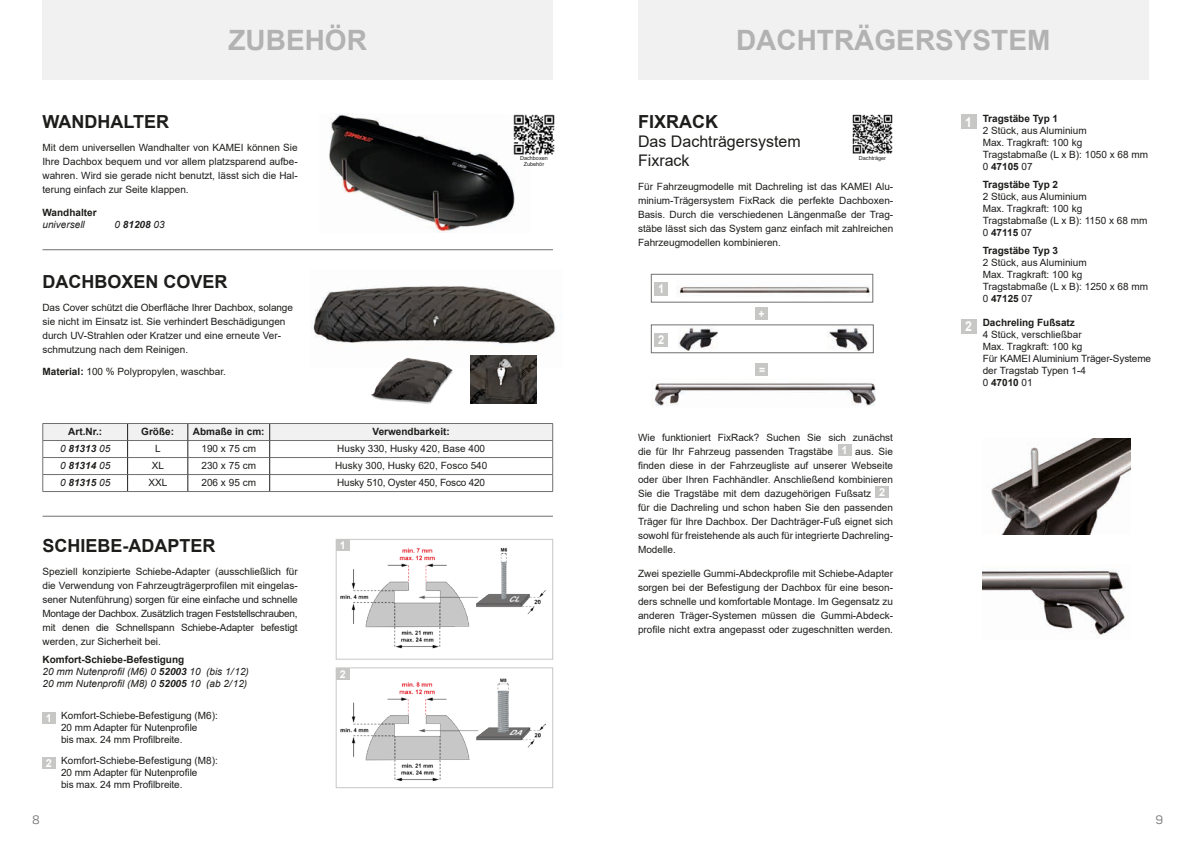
<style>
.page{position:relative;width:1191px;height:842px;background:#fff}
.page>*{position:absolute;margin:0;border:0;box-sizing:border-box;transform-origin:0 0}
.t1{font:700 28px "Arial";color:#b2b2b2}
.t2{font:700 18px "Arial";color:#1d1d1b}
.t3{font:16px/19.2px "Arial";color:#1d1d1b}
.t4{font:700 13.6px "Arial";color:#fff;scale:.9 1}
.t5{font:700 12.2px "Arial";color:#fff;scale:.9 1}
.t6{font:12px "Panton";color:#70706f}
.t7{font:700 11.6px "Arial";color:#fff;scale:.9 1}
.t8{font:700 11px "Arial";color:#fff}
.t9{font:700 10.8px "Arial";color:#fff}
.t10{font:10px/14px "Arial";color:#1d1d1b}
.t11{font:italic 10px/12px "Arial";color:#1d1d1b}
.t12{font:700 10px "Arial";color:#1d1d1b}
.t13{font:italic 700 10px "Arial";color:#1d1d1b}
.t14{font:10px "Arial";letter-spacing:-.02em;color:#1d1d1b}
.t15{font:5.5px/6px "Arial";color:#1d1d1b;text-align:center}
.s1{font-weight:400}
.s2{font-weight:700}
.s3{font-weight:700;font-style:normal}
.s4{font-weight:700;font-size:11px;color:#fff}
</style>
<div class="page">
<div style="left:638px;top:0;width:510px;height:79px;background:#f1f1f1"></div>
<div style="left:43px;top:0;width:510px;height:79px;background:#f1f1f1"></div>
<div style="left:837px;top:444px;width:14px;height:12px;background:#c7c7c6"></div>
<div style="left:875px;top:486px;width:14px;height:12px;background:#c7c7c6"></div>
<img style="left:991px;top:438px;width:139px;height:96px">
<img style="left:982px;top:569px;width:143px;height:66px">
<img style="left:852px;top:114px;width:41px;height:40px">
<img style="left:329px;top:114px;width:186px;height:118px">
<hr style="left:43px;top:249px;width:510px;height:1px;background:#70706f">
<img style="left:310px;top:286px;width:246px;height:58px">
<img style="left:470px;top:355px;width:67px;height:49px">
<img style="left:371px;top:357px;width:82px;height:47px">
<img style="left:512px;top:114px;width:43px;height:42px">
<hr style="left:43px;top:491px;width:85px;height:1px;background:#70706f">
<hr style="left:128px;top:491px;width:60px;height:1px;background:#70706f">
<hr style="left:188px;top:491px;width:82px;height:1px;background:#70706f">
<hr style="left:270px;top:491px;width:283px;height:1px;background:#70706f">
<svg style="left:43px;top:423px;width:510px;height:68px"></svg>
<hr style="left:43px;top:516px;width:510px;height:1px;background:#70706f">
<div style="left:42px;top:712px;width:14px;height:12px;background:#c7c7c6"></div>
<div style="left:42px;top:757px;width:14px;height:11px;background:#c7c7c6"></div>
<img style="left:341px;top:548px;width:205px;height:101px">
<div style="left:336px;top:539px;width:217px;height:120px;border:1px solid #c7c7c6"></div>
<div style="left:336px;top:539px;width:13px;height:12px;background:#c7c7c6"></div>
<div style="left:961px;top:115px;width:15px;height:14px;background:#c7c7c6"></div>
<div style="left:961px;top:319px;width:15px;height:15px;background:#c7c7c6"></div>
<div style="left:755px;top:307px;width:12px;height:13px;background:#c7c7c6"></div>
<img style="left:654px;top:383px;width:221px;height:23px">
<div style="left:651px;top:325px;width:222px;height:28px;border:1px solid #70706f"></div>
<div style="left:654px;top:333px;width:14px;height:13px;background:#c7c7c6"></div>
<img style="left:827px;top:327px;width:41px;height:23px">
<img style="left:678px;top:327px;width:39px;height:23px">
<div style="left:654px;top:282px;width:14px;height:13px;background:#c7c7c6"></div>
<img style="left:679px;top:285px;width:191px;height:11px">
<div style="left:651px;top:274px;width:222px;height:28px;border:1px solid #70706f"></div>
<div style="left:755px;top:363px;width:13px;height:13px;background:#c7c7c6"></div>
<img style="left:338px;top:676px;width:207px;height:105px">
<div style="left:336px;top:668px;width:217px;height:120px;border:1px solid #c7c7c6"></div>
<div style="left:336px;top:668px;width:13px;height:11px;background:#c7c7c6"></div>
<h1 class="t1" style="left:228px;top:21px;width:140px">ZUBEHÖR</h1>
<h1 class="t1" style="left:736px;top:21px;width:316px">DACHTRÄGERSYSTEM</h1>
<h2 class="t2" style="left:43px;top:109px;width:128px">WANDHALTER</h2>
<p class="t10" style="left:43px;top:140px;width:257px;text-align:justify">Mit dem universellen Wandhalter von KAMEI können Sie Ihre Dachbox bequem und vor allem platzsparend aufbe&shy;wahren. Wird sie gerade nicht benutzt, lässt sich die Hal&shy;terung einfach zur Seite klappen.</p>
<p class="t12" style="left:43px;top:206px;width:56px">Wandhalter</p>
<p class="t11" style="left:43px;top:219px;width:44px">universell</p>
<p class="t13" style="left:115px;top:218px;width:52px"><span class="s1">0</span> 81208 <span class="s1">03</span></p>
<h2 class="t2" style="left:43px;top:269px;width:187px">DACHBOXEN COVER</h2>
<p class="t10" style="left:43px;top:301px;width:252px">Das Cover schützt die Oberfläche Ihrer Dachbox, solange sie nicht im Einsatz ist. Sie verhindert Beschädigungen durch UV-Strahlen oder Kratzer und eine erneute Ver&shy;schmutzung nach dem Reinigen.</p>
<p class="t10" style="left:43px;top:365px;width:185px"><span class="s2">Material:</span> 100 % Polypropylen, waschbar.</p>
<p class="t12" style="left:68px;top:424px;width:35px">Art.Nr.:</p>
<p class="t12" style="left:141px;top:424px;width:34px">Größe:</p>
<p class="t12" style="left:193px;top:424px;width:73px">Abmaße in cm:</p>
<p class="t12" style="left:372px;top:424px;width:79px">Verwendbarkeit:</p>
<p class="t13" style="left:60px;top:442px;width:52px"><span class="s1">0</span> 81313 <span class="s1">05</span></p>
<p class="t10" style="left:155px;top:441px;width:7px">L</p>
<p class="t10" style="left:201px;top:441px;width:56px">190 x 75 cm</p>
<p class="t10" style="left:337px;top:441px;width:149px">Husky 330, Husky 420, Base 400</p>
<p class="t13" style="left:60px;top:459px;width:52px"><span class="s1">0</span> 81314 <span class="s1">05</span></p>
<p class="t10" style="left:152px;top:458px;width:14px">XL</p>
<p class="t10" style="left:201px;top:458px;width:56px">230 x 75 cm</p>
<p class="t10" style="left:335px;top:458px;width:154px">Husky 300, Husky 620, Fosco 540</p>
<p class="t13" style="left:60px;top:476px;width:52px"><span class="s1">0</span> 81315 <span class="s1">05</span></p>
<p class="t10" style="left:148px;top:475px;width:20px">XXL</p>
<p class="t10" style="left:201px;top:475px;width:56px">206 x 95 cm</p>
<p class="t14" style="left:337px;top:475px;width:149px">Husky 510, Oyster 450, Fosco 420</p>
<h2 class="t2" style="left:43px;top:533px;width:174px">SCHIEBE-ADAPTER</h2>
<p class="t10" style="left:43px;top:564px;width:257px;text-align:justify">Speziell konzipierte Schiebe-Adapter (ausschließlich für die Verwendung von Fahrzeugträgerprofilen mit eingelas&shy;sener Nutenführung) sorgen für eine einfache und schnelle Montage der Dachbox. Zusätzlich tragen Feststellschrauben, mit denen die Schnellspann Schiebe-Adapter befestigt werden, zur Sicherheit bei.</p>
<p class="t11" style="left:43px;top:653px;width:208px"><span class="s3">Komfort-Schiebe-Befestigung<br></span>20 mm Nutenprofil (M6) 0 <span class="s2">52003</span> 10 (bis 1/12)<br>20 mm Nutenprofil (M8) 0 <span class="s2">52005</span> 10 (ab 2/12)</p>
<p class="t10" style="left:61px;top:710px;width:158px;line-height:12px">Komfort-Schiebe-Befestigung (M6):<br>20 mm Adapter für Nutenprofile<br>bis max. 24 mm Profilbreite.</p>
<p class="t8" style="left:46px;top:710px;width:8px">1</p>
<p class="t10" style="left:61px;top:754px;width:158px;line-height:12px;text-indent:-15px"><span class="s4">2</span> Komfort-Schiebe-Befestigung (M8):<br>20 mm Adapter für Nutenprofile<br>bis max. 24 mm Profilbreite.</p>
<p class="t9" style="left:340px;top:538px;width:7px">1</p>
<p class="t9" style="left:340px;top:666px;width:7px">2</p>
<p class="t15" style="left:520px;top:155px;width:29px">Dachboxen<br>Zubehör</p>
<h2 class="t2" style="left:638px;top:109px;width:81px">FIXRACK</h2>
<h3 class="t3" style="left:638px;top:132px;width:164px">Das Dachträgersystem<br>Fixrack</h3>
<p class="t10" style="left:638px;top:179px;width:257px;text-align:justify">Für Fahrzeugmodelle mit Dachreling ist das KAMEI Alu&shy;minium-Trägersystem FixRack die perfekte Dachboxen-Basis. Durch die verschiedenen Längenmaße der Trag&shy;stäbe lässt sich das System ganz einfach mit zahlreichen Fahrzeugmodellen kombinieren.</p>
<p class="t15" style="left:859px;top:155px;width:29px">Dachträger</p>
<p class="t5" style="left:658px;top:280px;width:8px">1</p>
<p class="t5" style="left:658px;top:331px;width:8px">2</p>
<p class="t7" style="left:758px;top:306px;width:8px">+</p>
<p class="t7" style="left:759px;top:361px;width:8px">=</p>
<p class="t10" style="left:638px;top:430px;width:256px">Wie funktioniert FixRack? Suchen Sie sich zunächst die für Ihr Fahrzeug passenden Tragstäbe <span class="s4">1</span> aus. Sie finden diese in der Fahrzeugliste auf unserer Webseite oder über Ihren Fachhändler. Anschließend kombinieren Sie die Tragstäbe mit dem dazugehörigen Fußsatz <span class="s4">2 </span>für die Dachreling und schon haben Sie den passenden Träger für Ihre Dachbox. Der Dachträger-Fuß eignet sich sowohl für freistehende als auch für integrierte Dachreling-Modelle.</p>
<p class="t10" style="left:638px;top:566px;width:256px;text-align:justify">Zwei spezielle Gummi-Abdeckprofile mit Schiebe-Adapter sorgen bei der Befestigung der Dachbox für eine beson&shy;ders schnelle und komfortable Montage. Im Gegensatz zu anderen Träger-Systemen müssen die Gummi-Abdeck&shy;profile nicht extra angepasst oder zugeschnitten werden.</p>
<h3 class="t4" style="left:965px;top:113px;width:9px">1</h3>
<h3 class="t4" style="left:965px;top:317px;width:9px">2</h3>
<p class="t12" style="left:982px;top:112px;width:77px">Tragstäbe Typ 1</p>
<p class="t10" style="left:982px;top:125px;width:167px;line-height:12px">2 Stück, aus Aluminium<br>Max. Tragkraft: 100 kg<br>Tragstabmaße (L x B): 1050 x 68 mm<br>0 <span class="s2">47105</span> 07</p>
<p class="t12" style="left:982px;top:178px;width:77px">Tragstäbe Typ 2</p>
<p class="t10" style="left:982px;top:191px;width:166px;line-height:12px">2 Stück, aus Aluminium<br>Max. Tragkraft: 100 kg<br>Tragstabmaße (L x B): 1150 x 68 mm<br>0 <span class="s2">47115</span> 07</p>
<p class="t12" style="left:982px;top:244px;width:77px">Tragstäbe Typ 3</p>
<p class="t10" style="left:982px;top:257px;width:167px;line-height:12px">2 Stück, aus Aluminium<br>Max. Tragkraft: 100 kg<br>Tragstabmaße (L x B): 1250 x 68 mm<br>0 <span class="s2">47125</span> 07</p>
<p class="t12" style="left:982px;top:316px;width:94px">Dachreling Fußsatz</p>
<p class="t10" style="left:982px;top:329px;width:170px;line-height:12px">4 Stück, verschließbar<br>Max. Tragkraft: 100 kg<br>Für KAMEI Aluminium Träger-Systeme der Tragstab Typen 1-4<br>0 <span class="s2">47010</span> 01</p>
<p class="t6" style="left:32px;top:812px;width:9px">8</p>
<p class="t6" style="left:1155px;top:812px;width:9px">9</p>
</div>
